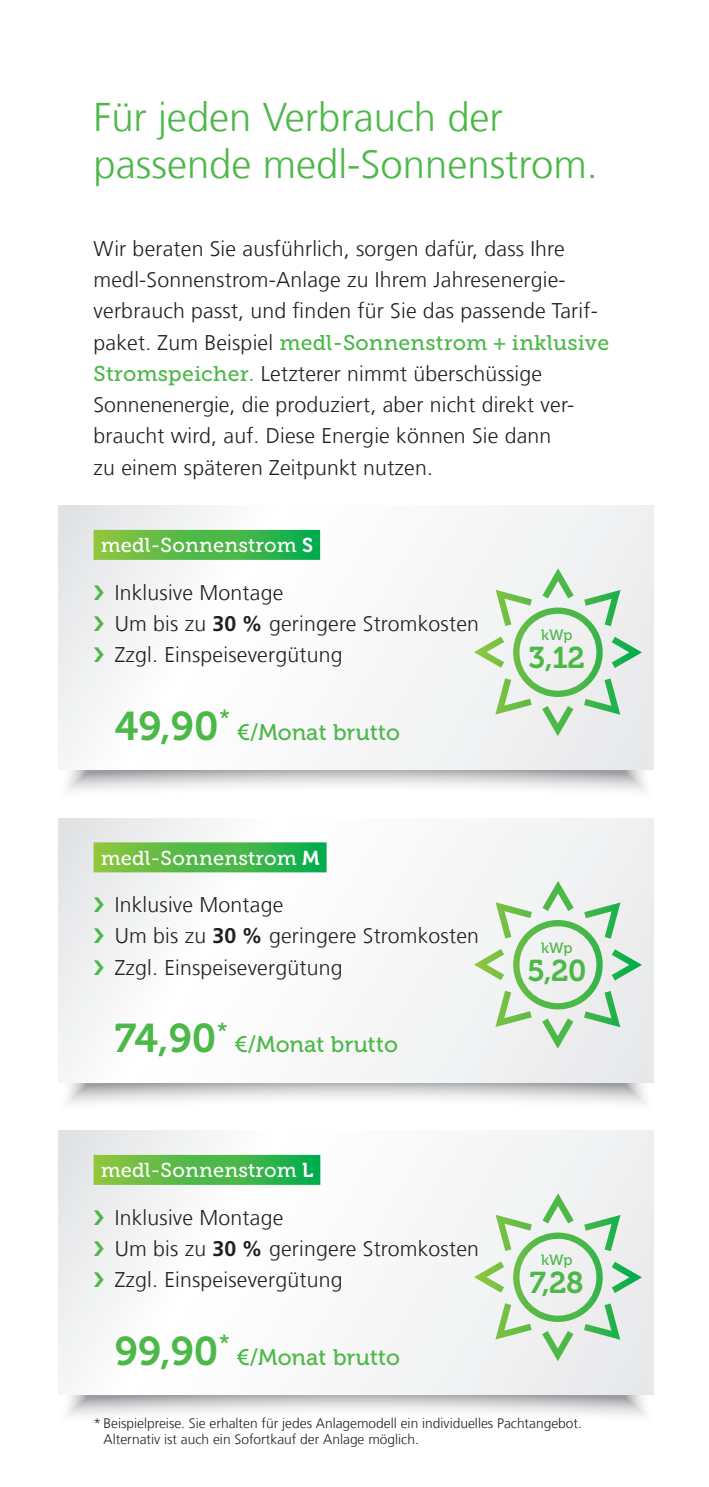
<style>
.page{position:relative;width:709px;height:1487px;background:#fff}
.page>*{position:absolute;margin:0;border:0;box-sizing:border-box;transform-origin:0 0}
.t1{font:300 40px/47.5px "Frutiger LT Com";color:#4cb848}
.t2{font:40px "Museo 700";letter-spacing:.005em;color:#4cb848}
.t3{font:30px "Museo 700";color:#4cb848}
.t4{font:22.5px "Museo 500";letter-spacing:.01em;color:#4cb848}
.t5{font:300 21.25px/31.2px "Frutiger LT Com";letter-spacing:.01em;color:#231f20}
.t6{font:21.25px "Museo Slab 500";letter-spacing:.01em;color:#4cb848}
.t7{font:20px "Museo Slab 500";letter-spacing:.01em;color:#fff}
.t8{font:15px "Museo 500";color:#4cb848}
.t9{font:300 13.75px/16.2px "Frutiger LT Com";color:#231f20}
.s1{font-family:"Frutiger LT Com";font-weight:300;color:#231f20}
.s2{font-family:"Museo Slab 500";font-weight:400;color:#4cb848}
.s3{font-family:"Museo 700"}
.s4{font-family:"Frutiger LT";font-weight:700}
</style>
<div class="page">
<svg style="left:67px;top:770px;width:578px;height:21px"></svg>
<svg style="left:58px;top:506px;width:595px;height:264px"></svg>
<svg style="left:93px;top:530px;width:227px;height:30px;background:#4db848"></svg>
<svg style="left:473px;top:568px;width:168px;height:168px"></svg>
<svg style="left:67px;top:1082px;width:586px;height:22px"></svg>
<svg style="left:58px;top:818px;width:595px;height:264px"></svg>
<svg style="left:93px;top:842px;width:233px;height:30px;background:#4fb949"></svg>
<svg style="left:473px;top:881px;width:168px;height:168px"></svg>
<svg style="left:67px;top:1395px;width:578px;height:21px"></svg>
<svg style="left:58px;top:1131px;width:595px;height:264px"></svg>
<svg style="left:93px;top:1155px;width:227px;height:30px;background:#4db848"></svg>
<svg style="left:473px;top:1193px;width:168px;height:168px"></svg>
<svg style="left:94px;top:585px;width:10px;height:15px"></svg>
<svg style="left:94px;top:616px;width:10px;height:15px"></svg>
<svg style="left:94px;top:647px;width:10px;height:15px"></svg>
<svg style="left:94px;top:897px;width:10px;height:15px"></svg>
<svg style="left:94px;top:928px;width:10px;height:15px"></svg>
<svg style="left:94px;top:960px;width:10px;height:15px"></svg>
<svg style="left:94px;top:1210px;width:10px;height:15px"></svg>
<svg style="left:94px;top:1241px;width:10px;height:15px"></svg>
<svg style="left:94px;top:1272px;width:10px;height:15px"></svg>
<h1 class="t1" style="left:93px;top:94px;width:505px">Für jeden Verbrauch der passende medl-Sonnenstrom.</h1>
<p class="t5" style="left:93px;top:233px;width:503px">Wir beraten Sie ausführlich, sorgen dafür, dass Ihre medl-Sonnenstrom-Anlage zu Ihrem Jahresenergie&shy;verbrauch passt, und finden für Sie das passende Tarif-</p>
<p class="t6" style="left:93px;top:330px;width:517px"><span class="s1">paket. Zum Beispiel</span> medl-Sonnenstrom + inklusive</p>
<p class="t5" style="left:93px;top:358px;width:482px"><span class="s2">Stromspeicher.</span> Letzterer nimmt überschüssige Sonnenenergie, die produziert, aber nicht direkt ver&shy;braucht wird, auf. Diese Energie können Sie dann zu einem späteren Zeitpunkt nutzen.</p>
<p class="t7" style="left:101px;top:534px;width:214px">medl-Sonnenstrom <span class="s3">S</span></p>
<p class="t5" style="left:115px;top:577px;width:365px">Inklusive Montage<br>Um bis zu <span class="s4">30 %</span> geringere Stromkosten<br>Zzgl. Einspeisevergütung</p>
<h1 class="t2" style="left:115px;top:704px;width:117px">49,90<sup>*</sup></h1>
<p class="t4" style="left:236px;top:720px;width:165px">€/Monat brutto</p>
<p class="t7" style="left:101px;top:847px;width:220px">medl-Sonnenstrom <span class="s3">M</span></p>
<p class="t5" style="left:115px;top:889px;width:365px">Inklusive Montage<br>Um bis zu <span class="s4">30 %</span> geringere Stromkosten<br>Zzgl. Einspeisevergütung</p>
<h1 class="t2" style="left:115px;top:1016px;width:115px">74,90<sup>*</sup></h1>
<p class="t4" style="left:234px;top:1032px;width:165px">€/Monat brutto</p>
<p class="t7" style="left:101px;top:1159px;width:214px">medl-Sonnenstrom <span class="s3">L</span></p>
<p class="t5" style="left:115px;top:1202px;width:365px">Inklusive Montage<br>Um bis zu <span class="s4">30 %</span> geringere Stromkosten<br>Zzgl. Einspeisevergütung</p>
<h1 class="t2" style="left:115px;top:1329px;width:117px">99,90<sup>*</sup></h1>
<p class="t4" style="left:236px;top:1345px;width:165px">€/Monat brutto</p>
<p class="t8" style="left:540px;top:627px;width:33px">kWp</p>
<h2 class="t3" style="left:528px;top:641px;width:58px">3,12</h2>
<p class="t8" style="left:540px;top:939px;width:33px">kWp</p>
<h2 class="t3" style="left:527px;top:954px;width:61px">5,20</h2>
<p class="t8" style="left:540px;top:1252px;width:33px">kWp</p>
<h2 class="t3" style="left:529px;top:1266px;width:55px">7,28</h2>
<p class="t9" style="left:103px;top:1415px;width:480px;text-indent:-10px">* Beispielpreise. Sie erhalten für jedes Anlagemodell ein individuelles Pachtangebot.<br>Alternativ ist auch ein Sofortkauf der Anlage möglich.</p>
</div>
